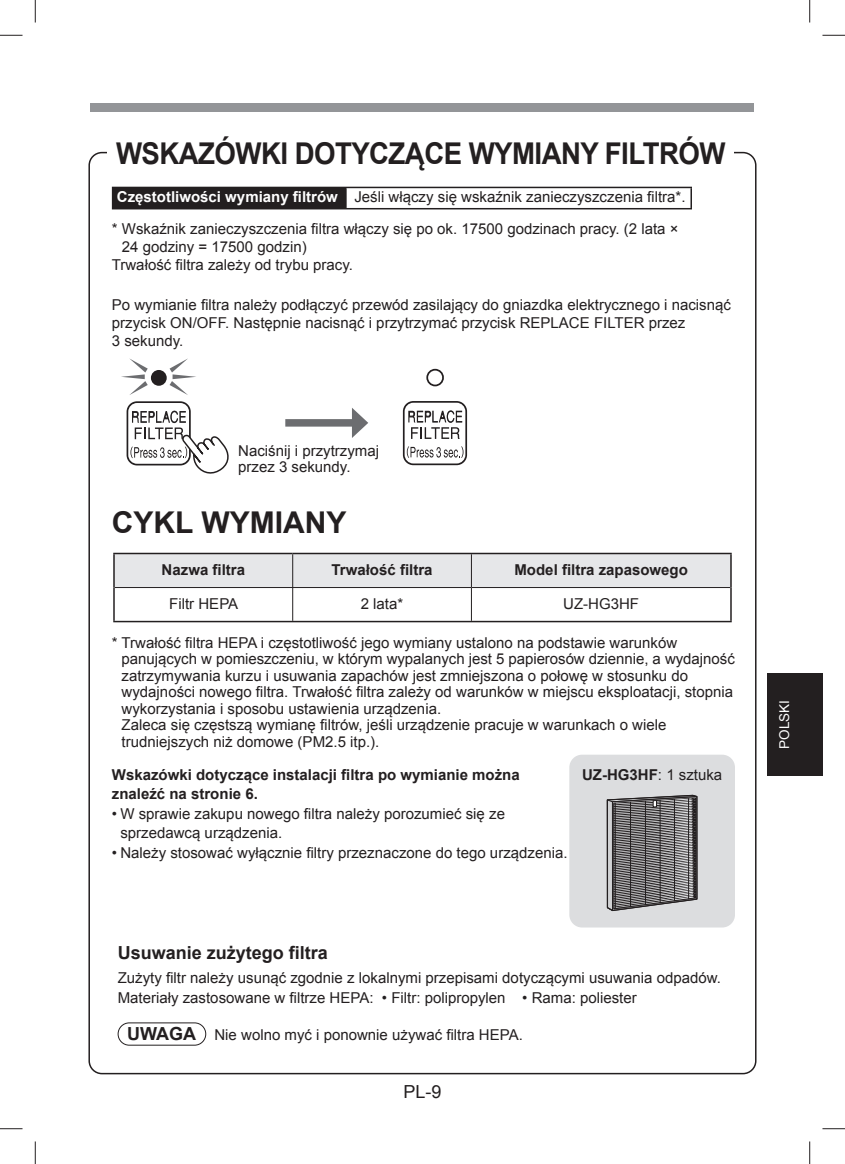
<style>
.page{position:relative;width:845px;height:1164px;background:#fff}
.page>*{position:absolute;margin:0;border:0;box-sizing:border-box;transform-origin:0 0}
.t1{font:700 30px "Arial";letter-spacing:-.02em;color:#231f20;scale:.92 1}
.t2{font:700 30px "Arial";color:#231f20}
.t3{font:700 18px "Arial";color:#231f20}
.t4{font:18px "Arial";color:#231f20}
.t5{font:15px/16.5px "Arial";color:#231f20}
.t6{font:700 15px/19.5px "Arial";color:#231f20}
.t7{font:13.5px "Arial";color:#fff}
.s1{font-weight:700;color:#fff}
.s2{font-weight:400}
.s3{font-weight:700;font-size:18px}
</style>
<div class="page">
<div style="left:91px;top:103px;width:663px;height:8px;background:#939598"></div>
<div style="left:767px;top:673px;width:55px;height:102px;background:#231f20"></div>
<div style="left:426px;top:369px;width:18px;height:17px;border:2px solid #231f20;border-radius:50%"></div>
<svg style="left:403px;top:401px;width:64px;height:64px"></svg>
<svg style="left:121px;top:358px;width:108px;height:116px"></svg>
<div style="left:285px;top:419px;width:73px;height:7px;background:#6c6d70"></div>
<svg style="left:352px;top:408px;width:16px;height:30px"></svg>
<svg style="left:115px;top:554px;width:615px;height:66px"></svg>
<hr style="left:113px;top:552px;width:179px;height:2px;background:#231f20">
<hr style="left:113px;top:554px;width:2px;height:33px;background:#231f20">
<hr style="left:292px;top:552px;width:439px;height:2px;background:#231f20">
<hr style="left:730px;top:554px;width:1px;height:33px;background:#231f20">
<hr style="left:113px;top:587px;width:2px;height:33px;background:#231f20">
<hr style="left:730px;top:587px;width:1px;height:33px;background:#231f20">
<hr style="left:113px;top:620px;width:618px;height:2px;background:#231f20">
<hr style="left:292px;top:554px;width:1px;height:33px;background:#231f20">
<hr style="left:471px;top:554px;width:1px;height:33px;background:#231f20">
<hr style="left:115px;top:587px;width:356px;height:1px;background:#231f20">
<hr style="left:292px;top:588px;width:1px;height:32px;background:#231f20">
<hr style="left:471px;top:587px;width:259px;height:1px;background:#231f20">
<hr style="left:471px;top:588px;width:1px;height:32px;background:#231f20">
<div style="left:569px;top:754px;width:165px;height:173px;background:#dcdddf;border-radius:13px"></div>
<svg style="left:606px;top:794px;width:91px;height:117px;background:#797779"></svg>
<div style="left:118px;top:1022px;width:88px;height:23px;border:1px solid #231f20;border-radius:11px"></div>
<div style="left:113px;top:187px;width:233px;height:22px;background:#231f20"></div>
<hr style="left:112px;top:187px;width:234px;height:1px;background:#231f20">
<svg style="left:112px;top:188px;width:1px;height:20px"></svg>
<hr style="left:346px;top:187px;width:345px;height:1px;background:#231f20">
<svg style="left:690px;top:188px;width:1px;height:20px"></svg>
<hr style="left:112px;top:208px;width:579px;height:1px;background:#231f20">
<svg style="left:0;top:35px;width:22px;height:1px"></svg>
<svg style="left:822px;top:35px;width:22px;height:1px"></svg>
<svg style="left:0;top:1128px;width:22px;height:1px"></svg>
<svg style="left:822px;top:1128px;width:22px;height:1px"></svg>
<svg style="left:35px;top:0;width:1px;height:23px"></svg>
<svg style="left:35px;top:1141px;width:1px;height:22px"></svg>
<svg style="left:809px;top:0;width:1px;height:23px"></svg>
<svg style="left:809px;top:1141px;width:1px;height:22px"></svg>
<h1 class="t1" style="left:116px;top:137px;width:663px">WSKAZÓWKI DOTYCZĄCE WYMIANY FILTRÓW</h1>
<p class="t5" style="left:117px;top:189px;width:570px"><span class="s1">Częstotliwości wymiany filtrów</span> Jeśli włączy się wskaźnik zanieczyszczenia filtra*.</p>
<p class="t5" style="left:112px;top:220px;width:568px">* Wskaźnik zanieczyszczenia filtra włączy się po ok. 17500 godzinach pracy. (2 lata ×</p>
<p class="t5" style="left:122px;top:238px;width:186px">24 godziny = 17500 godzin)</p>
<p class="t5" style="left:112px;top:256px;width:242px">Trwałość filtra zależy od trybu pracy.</p>
<p class="t5" style="left:112px;top:296px;width:620px;line-height:18px">Po wymianie filtra należy podłączyć przewód zasilający do gniazdka elektrycznego i nacisnąć przycisk ON/OFF. Następnie nacisnąć i przytrzymać przycisk REPLACE FILTER przez<br>3 sekundy.</p>
<p class="t5" style="left:238px;top:442px;width:142px">Naciśnij i przytrzymaj przez 3 sekundy.</p>
<h1 class="t2" style="left:112px;top:506px;width:236px">CYKL WYMIANY</h1>
<p class="t6" style="left:162px;top:560px;width:85px">Nazwa filtra</p>
<p class="t6" style="left:331px;top:560px;width:102px">Trwałość filtra</p>
<p class="t6" style="left:514px;top:560px;width:175px">Model filtra zapasowego</p>
<p class="t5" style="left:169px;top:595px;width:70px">Filtr HEPA</p>
<p class="t5" style="left:361px;top:595px;width:44px">2 lata*</p>
<p class="t5" style="left:563px;top:595px;width:77px">UZ-HG3HF</p>
<p class="t5" style="left:122px;top:634px;width:614px;text-indent:-10px">* Trwałość filtra HEPA i częstotliwość jego wymiany ustalono na podstawie warunków panujących w pomieszczeniu, w którym wypalanych jest 5 papierosów dziennie, a wydajność zatrzymywania kurzu i usuwania zapachów jest zmniejszona o połowę w stosunku do wydajności nowego filtra. Trwałość filtra zależy od warunków w miejscu eksploatacji, stopnia wykorzystania i sposobu ustawienia urządzenia.<br>Zaleca się częstszą wymianę filtrów, jeśli urządzenie pracuje w warunkach o wiele trudniejszych niż domowe (PM2.5 itp.).</p>
<p class="t6" style="left:112px;top:764px;width:409px">Wskazówki dotyczące instalacji filtra po wymianie można znaleźć na stronie 6.</p>
<p class="t5" style="left:120px;top:803px;width:386px;line-height:19.5px;text-indent:-9px">• W sprawie zakupu nowego filtra należy porozumieć się ze sprzedawcą urządzenia.</p>
<p class="t5" style="left:112px;top:844px;width:457px">• Należy stosować wyłącznie filtry przeznaczone do tego urządzenia.</p>
<p class="t6" style="left:582px;top:765px;width:142px">UZ-HG3HF<span class="s2">: 1 sztuka</span></p>
<p class="t3" style="left:118px;top:942px;width:212px">Usuwanie zużytego filtra</p>
<p class="t5" style="left:118px;top:968px;width:604px;line-height:19.5px">Zużyty filtr należy usunąć zgodnie z lokalnymi przepisami dotyczącymi usuwania odpadów.<br>Materiały zastosowane w filtrze HEPA: • Filtr: polipropylen • Rama: poliester</p>
<p class="t5" style="left:127px;top:1026px;width:397px"><span class="s3">UWAGA</span> Nie wolno myć i ponownie używać filtra HEPA.</p>
<p class="t4" style="left:403px;top:1081px;width:40px">PL-9</p>
<p class="t7" style="left:776px;top:748px;width:50px;rotate:-90deg">POLSKI</p>
</div>
